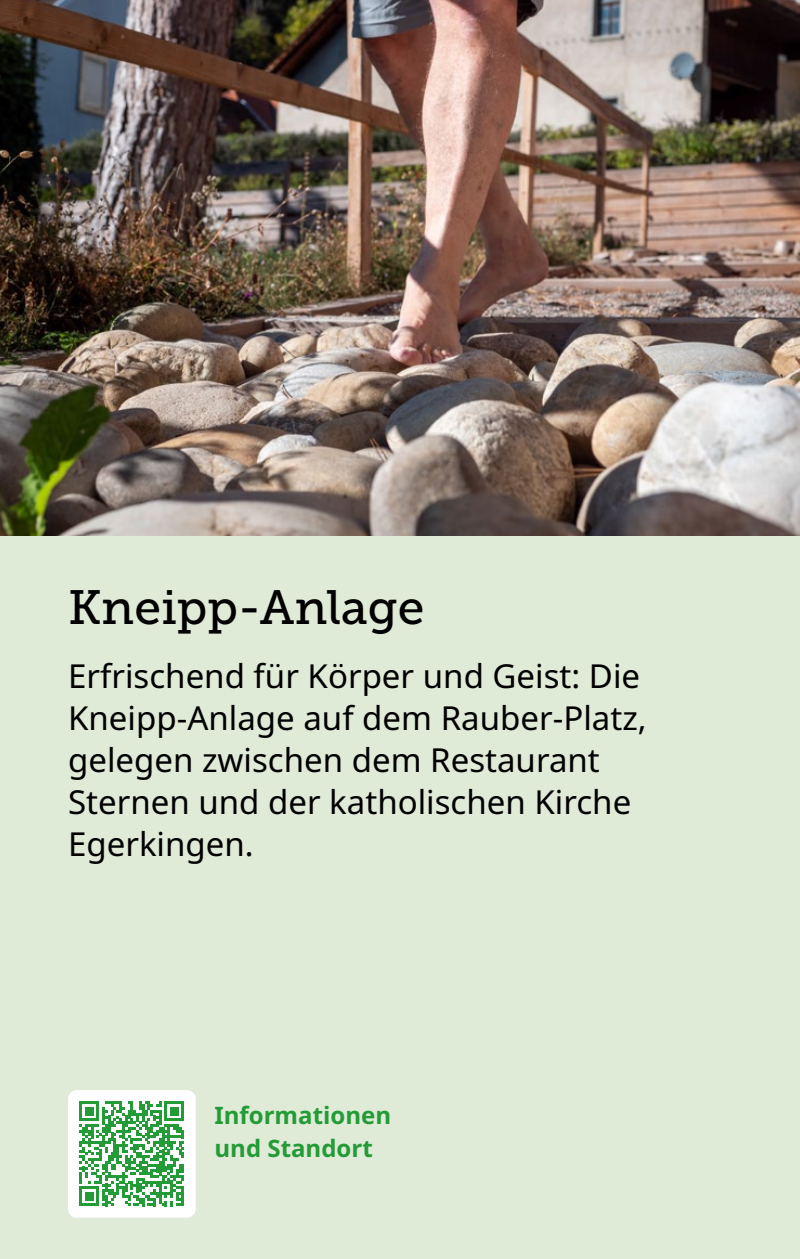
<style>
.page{position:relative;width:800px;height:1259px;background:#fff}
.page>*{position:absolute;margin:0;border:0;box-sizing:border-box;transform-origin:0 0}
.t1{font:48px "Museo Slab 500";color:#000}
.t2{font:33px/42px "Noto Sans";color:#000}
.t3{font:700 24px/33px "Noto Sans";color:#239b36}
</style>
<div class="page">
<div style="left:0;top:0;width:799px;height:1259px;background:#dfead7"></div>
<img style="left:0;top:0;width:799px;height:536px">
<div style="left:68px;top:1090px;width:128px;height:127px;background:#fff;border-radius:9px"></div>
<svg style="left:79px;top:1101px;width:105px;height:105px"></svg>
<hr style="left:181px;top:1186px;width:3px;height:20px;background:#239b36">
<h1 class="t1" style="left:68px;top:581px;width:358px">Kneipp-Anlage</h1>
<p class="t2" style="left:68px;top:656px;width:580px">Erfrischend für Körper und Geist: Die<br>Kneipp-Anlage auf dem Rauber-Platz, gelegen zwischen dem Restaurant<br>Sternen und der katholischen Kirche<br>Egerkingen.</p>
<p class="t3" style="left:214px;top:1099px;width:178px">Informationen und Standort</p>
</div>
